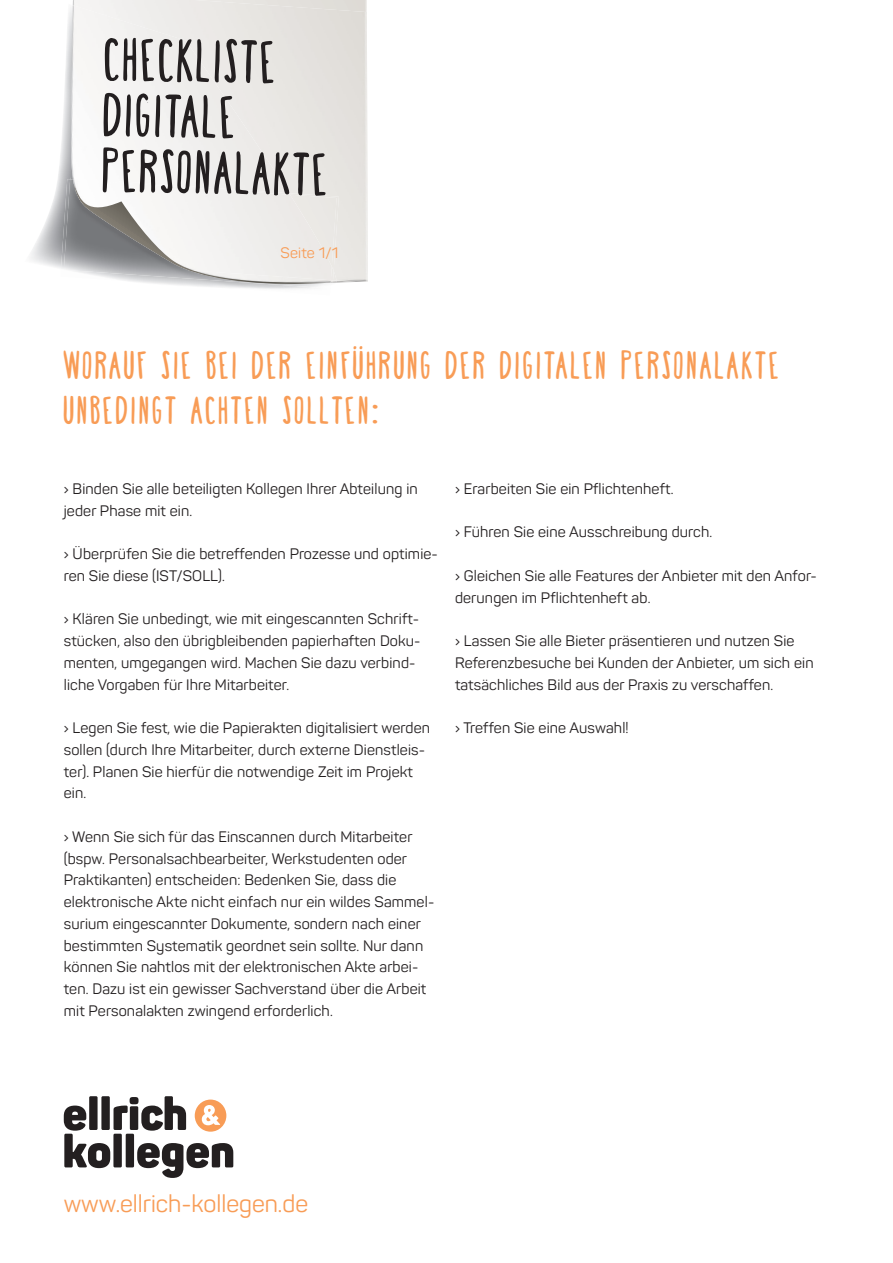
<style>
.page{position:relative;width:893px;height:1263px;background:#fff}
.page>*{position:absolute;margin:0;border:0;box-sizing:border-box;transform-origin:0 0}
.t1{font:58.2px/55.7px "EK Handwriting";color:#231f20}
.t2{font:37.5px/45px "EK Handwriting";letter-spacing:.09em;color:#f89c56}
.t3{font:24px "Panton";color:#f89c56}
.t4{font:15px/21.8px "Panton";letter-spacing:.01em;color:#231f20}
.t5{font:15px "Panton";letter-spacing:.01em;color:#f89c56}
</style>
<div class="page">
<img style="left:30px;top:4px;width:43px;height:264px">
<img style="left:336px;top:282px;width:14px;height:1px">
<img style="left:73px;top:0;width:295px;height:282px">
<img style="left:71px;top:5px;width:265px;height:180px">
<img style="left:336px;top:193px;width:3px;height:78px">
<img style="left:64px;top:179px;width:267px;height:103px">
<img style="left:336px;top:195px;width:1px;height:72px">
<img style="left:73px;top:180px;width:259px;height:90px">
<svg style="left:74px;top:185px;width:262px;height:104px"></svg>
<svg style="left:64px;top:1096px;width:169px;height:82px"></svg>
<h1 class="t1" style="left:105px;top:28px;width:226px;rotate:1deg">CHECKLISTE<br>DIGITALE<br>PERSONALAKTE</h1>
<p class="t5" style="left:281px;top:244px;width:59px">Seite 1/1</p>
<h2 class="t2" style="left:64px;top:340px;width:716px">WORAUF SIE BEI DER EINFÜHRUNG DER DIGITALEN PERSONALAKTE<br>UNBEDINGT ACHTEN SOLLTEN:</h2>
<p class="t4" style="left:64px;top:477px;width:355px">› Binden Sie alle beteiligten Kollegen Ihrer Abteilung in jeder Phase mit ein.</p>
<p class="t4" style="left:64px;top:543px;width:376px">› Überprüfen Sie die betreffenden Prozesse und optimie&shy;ren Sie diese (IST/SOLL).</p>
<p class="t4" style="left:64px;top:608px;width:358px">› Klären Sie unbedingt, wie mit eingescannten Schrift&shy;stücken, also den übrigbleibenden papierhaften Doku&shy;menten, umgegangen wird. Machen Sie dazu verbind&shy;liche Vorgaben für Ihre Mitarbeiter.</p>
<p class="t4" style="left:64px;top:717px;width:368px">› Legen Sie fest, wie die Papierakten digitalisiert werden sollen (durch Ihre Mitarbeiter, durch externe Dienstleis&shy;ter). Planen Sie hierfür die notwendige Zeit im Projekt ein.</p>
<p class="t4" style="left:64px;top:825px;width:372px">› Wenn Sie sich für das Einscannen durch Mitarbeiter (bspw. Personalsachbearbeiter, Werkstudenten oder Praktikanten) entscheiden: Bedenken Sie, dass die elektronische Akte nicht einfach nur ein wildes Sammel&shy;surium eingescannter Dokumente, sondern nach einer bestimmten Systematik geordnet sein sollte. Nur dann können Sie nahtlos mit der elektronischen Akte arbei&shy;ten. Dazu ist ein gewisser Sachverstand über die Arbeit mit Personalakten zwingend erforderlich.</p>
<p class="t4" style="left:455px;top:477px;width:220px">› Erarbeiten Sie ein Pflichtenheft.</p>
<p class="t4" style="left:455px;top:521px;width:259px">› Führen Sie eine Ausschreibung durch.</p>
<p class="t4" style="left:455px;top:564px;width:363px">› Gleichen Sie alle Features der Anbieter mit den Anfor&shy;derungen im Pflichtenheft ab.</p>
<p class="t4" style="left:455px;top:630px;width:360px">› Lassen Sie alle Bieter präsentieren und nutzen Sie<br>Referenzbesuche bei Kunden der Anbieter, um sich ein tatsächliches Bild aus der Praxis zu verschaffen.</p>
<p class="t4" style="left:455px;top:717px;width:175px">› Treffen Sie eine Auswahl!</p>
<h3 class="t3" style="left:64px;top:1188px;width:246px">www.ellrich-kollegen.de</h3>
</div>
